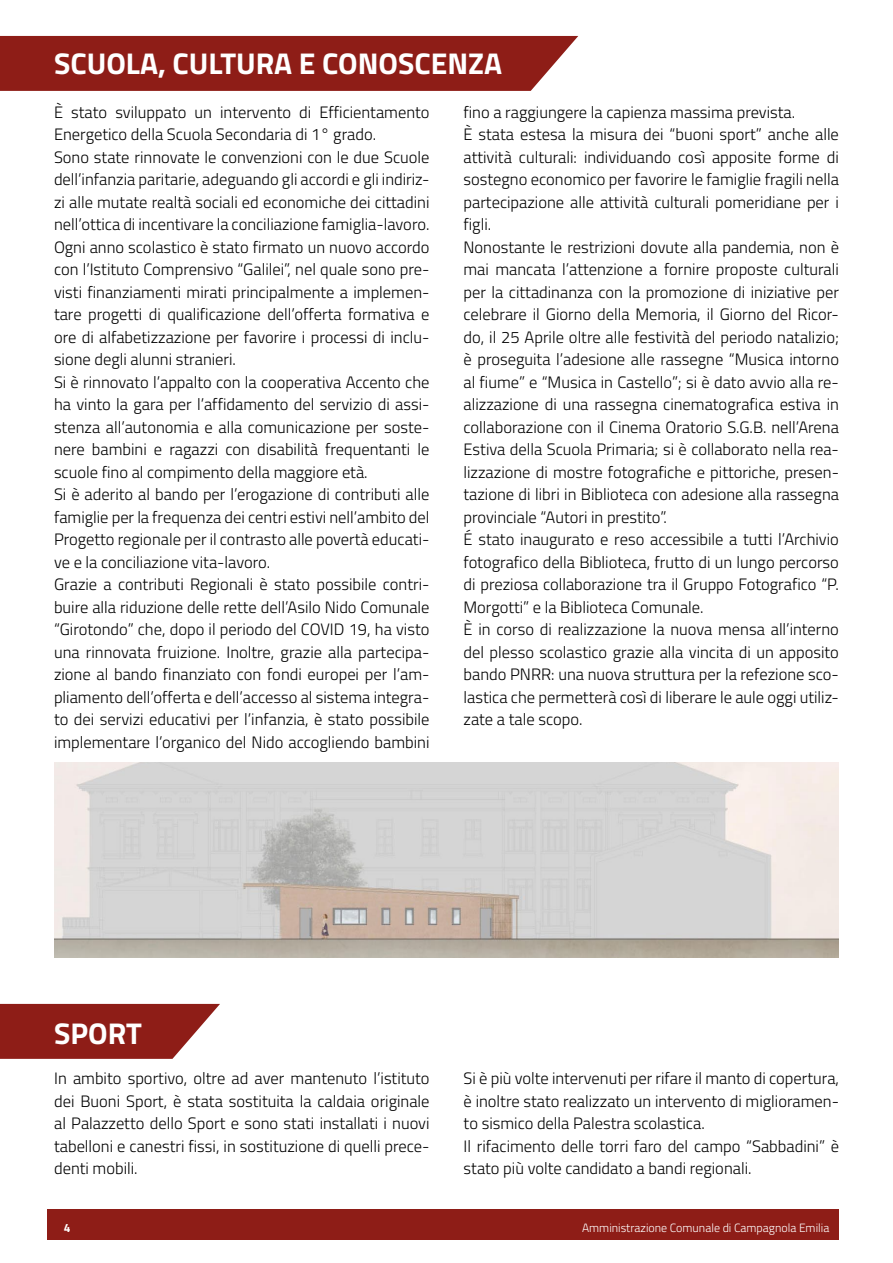
<style>
.page{position:relative;width:893px;height:1263px;background:#fff}
.page>*{position:absolute;margin:0;border:0;box-sizing:border-box;transform-origin:0 0}
.t1{font:700 30px "Titillium Web";color:#fff}
.t2{font:300 16.5px/22.5px "Titillium Web";color:#000}
.t3{font:300 12px "Titillium Web";color:#fff}
.t4{font:700 12px "Titillium Web";color:#fff}
</style>
<div class="page">
<div style="left:48px;top:1209px;width:791px;height:30px;background:#8e1d17"></div>
<svg style="left:0;top:1004px;width:220px;height:55px;background:#9a3530"></svg>
<div style="left:0;top:36px;width:578px;height:55px;background:#8e1d17"></div>
<img style="left:54px;top:762px;width:785px;height:196px">
<h1 class="t1" style="left:54px;top:41px;width:449px">SCUOLA, CULTURA E CONOSCENZA</h1>
<p class="t2" style="left:54px;top:100px;width:377px">È stato sviluppato un intervento di Efficientamento Energetico della Scuola Secondaria di 1° grado.<br>Sono state rinnovate le convenzioni con le due Scuole dell’infanzia paritarie, adeguando gli accordi e gli indiriz&shy;zi alle mutate realtà sociali ed economiche dei cittadini nell’ottica di incentivare la conciliazione famiglia-lavoro.<br>Ogni anno scolastico è stato firmato un nuovo accordo con l’Istituto Comprensivo “Galilei”, nel quale sono pre&shy;visti finanziamenti mirati principalmente a implemen&shy;tare progetti di qualificazione dell’offerta formativa e ore di alfabetizzazione per favorire i processi di inclu&shy;sione degli alunni stranieri.<br>Si è rinnovato l’appalto con la cooperativa Accento che ha vinto la gara per l’affidamento del servizio di assi&shy;stenza all’autonomia e alla comunicazione per soste&shy;nere bambini e ragazzi con disabilità frequentanti le scuole fino al compimento della maggiore età.<br>Si è aderito al bando per l’erogazione di contributi alle famiglie per la frequenza dei centri estivi nell’ambito del Progetto regionale per il contrasto alle povertà educati&shy;ve e la conciliazione vita-lavoro.<br>Grazie a contributi Regionali è stato possibile contri&shy;buire alla riduzione delle rette dell’Asilo Nido Comunale “Girotondo” che, dopo il periodo del COVID 19, ha visto una rinnovata fruizione. Inoltre, grazie alla partecipa&shy;zione al bando finanziato con fondi europei per l’am&shy;pliamento dell’offerta e dell’accesso al sistema integra&shy;to dei servizi educativi per l’infanzia, è stato possibile implementare l’organico del Nido accogliendo bambini</p>
<p class="t2" style="left:463px;top:100px;width:377px">fino a raggiungere la capienza massima prevista.<br>È stata estesa la misura dei “buoni sport” anche alle attività culturali: individuando così apposite forme di sostegno economico per favorire le famiglie fragili nella partecipazione alle attività culturali pomeridiane per i figli.<br>Nonostante le restrizioni dovute alla pandemia, non è mai mancata l’attenzione a fornire proposte culturali per la cittadinanza con la promozione di iniziative per celebrare il Giorno della Memoria, il Giorno del Ricor&shy;do, il 25 Aprile oltre alle festività del periodo natalizio; è proseguita l’adesione alle rassegne “Musica intorno al fiume” e “Musica in Castello”; si è dato avvio alla re&shy;alizzazione di una rassegna cinematografica estiva in collaborazione con il Cinema Oratorio S.G.B. nell’Arena Estiva della Scuola Primaria; si è collaborato nella rea&shy;lizzazione di mostre fotografiche e pittoriche, presen&shy;tazione di libri in Biblioteca con adesione alla rassegna provinciale “Autori in prestito”.<br>É stato inaugurato e reso accessibile a tutti l’Archivio fotografico della Biblioteca, frutto di un lungo percorso di preziosa collaborazione tra il Gruppo Fotografico “P.<br>Morgotti” e la Biblioteca Comunale.<br>È in corso di realizzazione la nuova mensa all’interno del plesso scolastico grazie alla vincita di un apposito bando PNRR: una nuova struttura per la refezione sco&shy;lastica che permetterà così di liberare le aule oggi utiliz&shy;zate a tale scopo.</p>
<h1 class="t1" style="left:54px;top:1011px;width:89px">SPORT</h1>
<p class="t2" style="left:54px;top:1066px;width:377px;text-align:justify">In ambito sportivo, oltre ad aver mantenuto l’istituto dei Buoni Sport, è stata sostituita la caldaia originale al Palazzetto dello Sport e sono stati installati i nuovi tabelloni e canestri fissi, in sostituzione di quelli prece&shy;denti mobili.</p>
<p class="t2" style="left:464px;top:1066px;width:377px">Si è più volte intervenuti per rifare il manto di copertura, è inoltre stato realizzato un intervento di miglioramen&shy;to sismico della Palestra scolastica.<br>Il rifacimento delle torri faro del campo “Sabbadini” è stato più volte candidato a bandi regionali.</p>
<p class="t4" style="left:64px;top:1219px;width:8px">4</p>
<p class="t3" style="left:582px;top:1219px;width:249px">Amministrazione Comunale di Campagnola Emilia</p>
</div>
